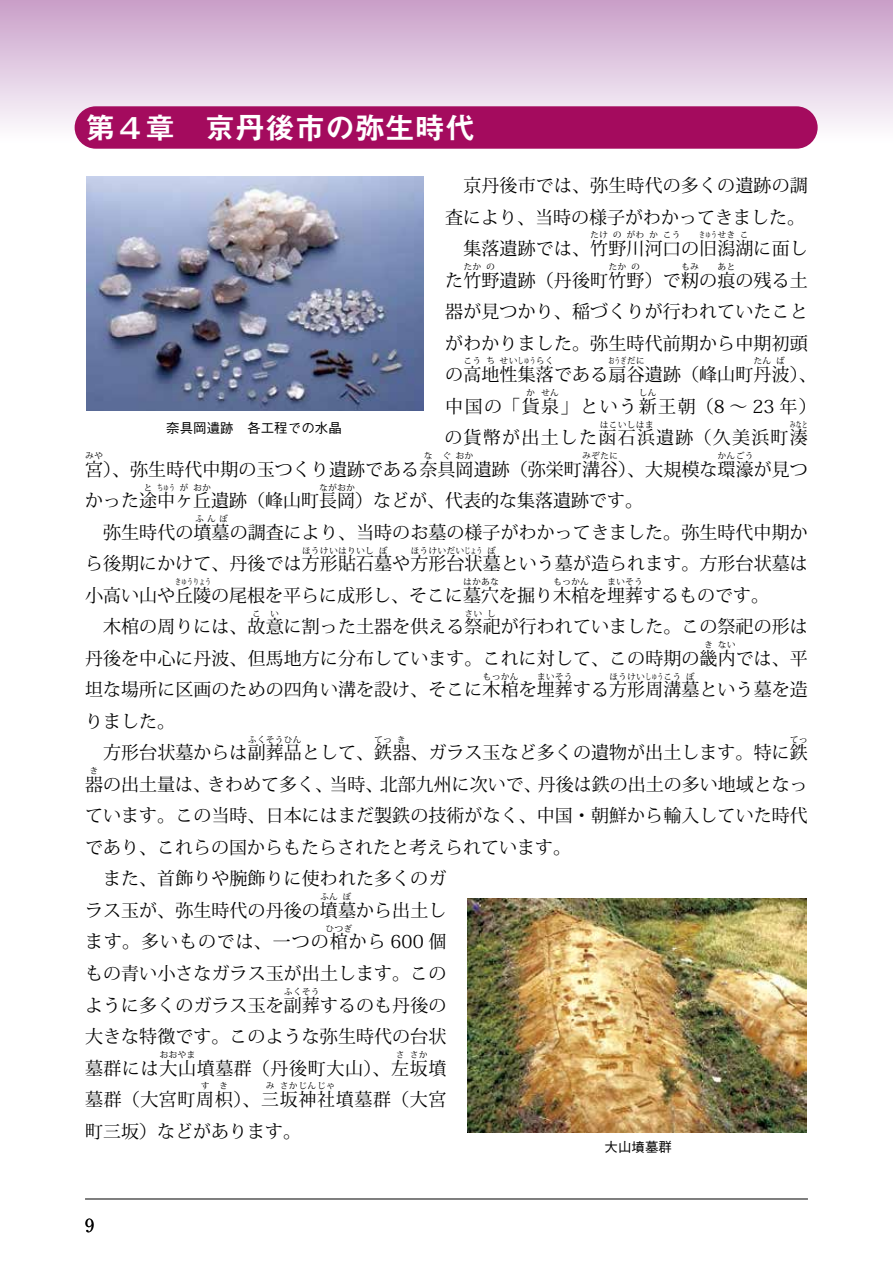
<style>
.page{position:relative;width:893px;height:1263px;background:#fff}
.page>*{position:absolute;margin:0;border:0;box-sizing:border-box;transform-origin:0 0}
.t1{font:30px "Midashi Go Upr MB31";color:#fff}
.t2{font:18px/31.5px "Koz Min Pro";letter-spacing:.005em;color:#000}
.t3{font:18px "Koz Min Pro";letter-spacing:.085em;color:#000}
.t4{font:18px "Koz Min Pro";letter-spacing:.055em;color:#000}
.t5{font:18px "Koz Min Pro";letter-spacing:.035em;color:#000}
.t6{font:18px "Koz Min Pro";letter-spacing:.07em;color:#000}
.t7{font:18px "Ryumin Upr";color:#000}
.t8{font:500 13.5px "Gothic BBB Pro";color:#000}
.t9{font:9px "Koz Min Pro";color:#000}
.t10{font:9px "Koz Min Pro";color:#000;scale:.67 1}
</style>
<div class="page">
<hr style="left:85px;top:1199px;width:723px;height:1px;background:#000">
<div style="left:0;top:0;width:893px;height:145px;background:linear-gradient(to bottom,#c99ec8,#fff)"></div>
<div style="left:75px;top:106px;width:743px;height:43px;background:#a40b5e;border-radius:21px"></div>
<img style="left:86px;top:176px;width:338px;height:234px">
<img style="left:468px;top:898px;width:339px;height:234px">
<h1 class="t1" style="left:85px;top:104px;width:391px">第４章 京丹後市の弥生時代</h1>
<p class="t2" style="left:445px;top:169px;width:364px">　京丹後市では、弥生時代の多くの遺跡の調査により、当時の様子がわかってきました。　集落遺跡では、竹野川河口の旧潟湖に面し</p>
<p class="t9" style="left:590px;top:229px;width:19px">たけ</p>
<p class="t9" style="left:613px;top:229px;width:10px">の</p>
<p class="t9" style="left:627px;top:229px;width:19px">がわ</p>
<p class="t9" style="left:649px;top:229px;width:10px">か</p>
<p class="t9" style="left:663px;top:229px;width:19px">こう</p>
<p class="t10" style="left:699px;top:229px;width:55px">きゅうせき</p>
<p class="t9" style="left:740px;top:229px;width:10px">こ</p>
<p class="t2" style="left:445px;top:264px;width:364px">た竹野遺跡（丹後町竹野）で籾の痕の残る土</p>
<p class="t9" style="left:463px;top:260px;width:19px">たか</p>
<p class="t9" style="left:486px;top:260px;width:10px">の</p>
<p class="t9" style="left:608px;top:260px;width:19px">たか</p>
<p class="t9" style="left:631px;top:260px;width:10px">の</p>
<p class="t9" style="left:681px;top:260px;width:19px">もみ</p>
<p class="t9" style="left:717px;top:260px;width:19px">あと</p>
<p class="t2" style="left:445px;top:295px;width:373px">器が見つかり、稲づくりが行われていたことがわかりました。弥生時代前期から中期初頭の高地性集落である扇谷遺跡（峰山町丹波）、</p>
<p class="t9" style="left:463px;top:355px;width:19px">こう</p>
<p class="t9" style="left:486px;top:355px;width:10px">ち</p>
<p class="t9" style="left:500px;top:355px;width:56px">せいしゅうらく</p>
<p class="t10" style="left:609px;top:355px;width:55px">おうぎだに</p>
<p class="t9" style="left:754px;top:355px;width:19px">たん</p>
<p class="t9" style="left:776px;top:355px;width:10px">ば</p>
<p class="t3" style="left:445px;top:394px;width:373px">中国の「貨泉」という新王朝（8 ～ 23 年）</p>
<p class="t9" style="left:526px;top:386px;width:10px">か</p>
<p class="t9" style="left:541px;top:386px;width:19px">せん</p>
<p class="t9" style="left:639px;top:386px;width:19px">しん</p>
<p class="t6" style="left:444px;top:425px;width:365px">の貨幣が出土した函石浜遺跡（久美浜町湊</p>
<p class="t9" style="left:600px;top:418px;width:55px">はこいしはま</p>
<p class="t10" style="left:790px;top:418px;width:28px">みなと</p>
<p class="t2" style="left:85px;top:453px;width:724px">宮）、弥生時代中期の玉つくり遺跡である奈具岡遺跡（弥栄町溝谷）、大規模な環濠が見つ</p>
<p class="t8" style="left:166px;top:417px;width:177px">奈具岡遺跡　各工程での水晶</p>
<p class="t9" style="left:85px;top:449px;width:19px">みや</p>
<p class="t9" style="left:424px;top:449px;width:29px">な ぐ</p>
<p class="t9" style="left:456px;top:449px;width:19px">おか</p>
<p class="t9" style="left:582px;top:449px;width:38px">みぞたに</p>
<p class="t9" style="left:718px;top:449px;width:38px">かんごう</p>
<p class="t2" style="left:85px;top:484px;width:560px">かった途中ヶ丘遺跡（峰山町長岡）などが、代表的な集落遺跡です。</p>
<p class="t9" style="left:144px;top:481px;width:10px">と</p>
<p class="t10" style="left:157px;top:481px;width:28px">ちゅう</p>
<p class="t9" style="left:180px;top:481px;width:10px">が</p>
<p class="t9" style="left:193px;top:481px;width:19px">おか</p>
<p class="t9" style="left:319px;top:481px;width:37px">ながおか</p>
<p class="t2" style="left:85px;top:516px;width:724px">　弥生時代の墳墓の調査により、当時のお墓の様子がわかってきました。弥生時代中期か</p>
<p class="t9" style="left:195px;top:512px;width:35px">ふんぼ</p>
<p class="t2" style="left:85px;top:547px;width:724px">ら後期にかけて、丹後では方形貼石墓や方形台状墓という墓が造られます。方形台状墓は</p>
<p class="t9" style="left:302px;top:544px;width:74px">ほうけいはりいし</p>
<p class="t9" style="left:379px;top:544px;width:10px">ぼ</p>
<p class="t9" style="left:410px;top:544px;width:74px">ほうけいだいじょう</p>
<p class="t9" style="left:487px;top:544px;width:10px">ぼ</p>
<p class="t2" style="left:85px;top:579px;width:686px">小高い山や丘陵の尾根を平らに成形し、そこに墓穴を掘り木棺を埋葬するものです。</p>
<p class="t10" style="left:175px;top:575px;width:55px">きゅうりょう</p>
<p class="t9" style="left:463px;top:575px;width:37px">はかあな</p>
<p class="t9" style="left:553px;top:575px;width:37px">もっかん</p>
<p class="t9" style="left:607px;top:575px;width:37px">まいそう</p>
<p class="t2" style="left:85px;top:610px;width:724px">　木棺の周りには、故意に割った土器を供える祭祀が行われていました。この祭祀の形は</p>
<p class="t9" style="left:252px;top:607px;width:29px">こ い</p>
<p class="t9" style="left:465px;top:607px;width:19px">さい</p>
<p class="t9" style="left:487px;top:607px;width:10px">し</p>
<p class="t2" style="left:85px;top:642px;width:724px">丹後を中心に丹波、但馬地方に分布しています。これに対して、この時期の畿内では、平</p>
<p class="t9" style="left:704px;top:638px;width:10px">き</p>
<p class="t9" style="left:718px;top:638px;width:19px">ない</p>
<p class="t2" style="left:85px;top:673px;width:724px">坦な場所に区画のための四角い溝を設け、そこに木棺を埋葬する方形周溝墓という墓を造</p>
<p class="t9" style="left:483px;top:670px;width:38px">もっかん</p>
<p class="t9" style="left:537px;top:670px;width:37px">まいそう</p>
<p class="t9" style="left:609px;top:670px;width:74px">ほうけいしゅうこう</p>
<p class="t9" style="left:686px;top:670px;width:10px">ぼ</p>
<p class="t2" style="left:85px;top:705px;width:724px">りました。<br>　方形台状墓からは副葬品として、鉄器、ガラス玉など多くの遺物が出土します。特に鉄</p>
<p class="t9" style="left:248px;top:733px;width:56px">ふくそうひん</p>
<p class="t9" style="left:374px;top:733px;width:19px">てっ</p>
<p class="t9" style="left:397px;top:733px;width:10px">き</p>
<p class="t9" style="left:790px;top:733px;width:19px">てっ</p>
<p class="t2" style="left:85px;top:768px;width:724px">器の出土量は、きわめて多く、当時、北部九州に次いで、丹後は鉄の出土の多い地域となっ</p>
<p class="t9" style="left:90px;top:764px;width:10px">き</p>
<p class="t2" style="left:85px;top:799px;width:724px">ています。この当時、日本にはまだ製鉄の技術がなく、中国・朝鮮から輸入していた時代であり、これらの国からもたらされたと考えられています。<br>　また、首飾りや腕飾りに使われた多くのガ<br>ラス玉が、弥生時代の丹後の墳墓から出土し</p>
<p class="t9" style="left:320px;top:890px;width:19px">ふん</p>
<p class="t9" style="left:343px;top:890px;width:10px">ぼ</p>
<p class="t4" style="left:85px;top:929px;width:363px">ます。多いものでは、一つの棺から 600 個</p>
<p class="t9" style="left:325px;top:922px;width:28px">ひつぎ</p>
<p class="t2" style="left:85px;top:957px;width:363px">もの青い小さなガラス玉が出土します。このように多くのガラス玉を副葬するのも丹後の</p>
<p class="t9" style="left:284px;top:985px;width:38px">ふくそう</p>
<p class="t2" style="left:85px;top:1020px;width:363px">大きな特徴です。このような弥生時代の台状墓群には大山墳墓群（丹後町大山）、左坂墳</p>
<p class="t9" style="left:159px;top:1048px;width:37px">おおやま</p>
<p class="t9" style="left:396px;top:1048px;width:10px">さ</p>
<p class="t9" style="left:410px;top:1048px;width:19px">さか</p>
<p class="t5" style="left:85px;top:1087px;width:363px">墓群（大宮町周枳）、三坂神社墳墓群（大宮</p>
<p class="t9" style="left:201px;top:1079px;width:29px">す き</p>
<p class="t9" style="left:266px;top:1079px;width:10px">み</p>
<p class="t9" style="left:280px;top:1079px;width:57px">さかじんじゃ</p>
<p class="t2" style="left:85px;top:1114px;width:217px">町三坂）などがあります。</p>
<p class="t8" style="left:605px;top:1135px;width:69px">大山墳墓群</p>
<p class="t7" style="left:85px;top:1211px;width:10px">9</p>
</div>
